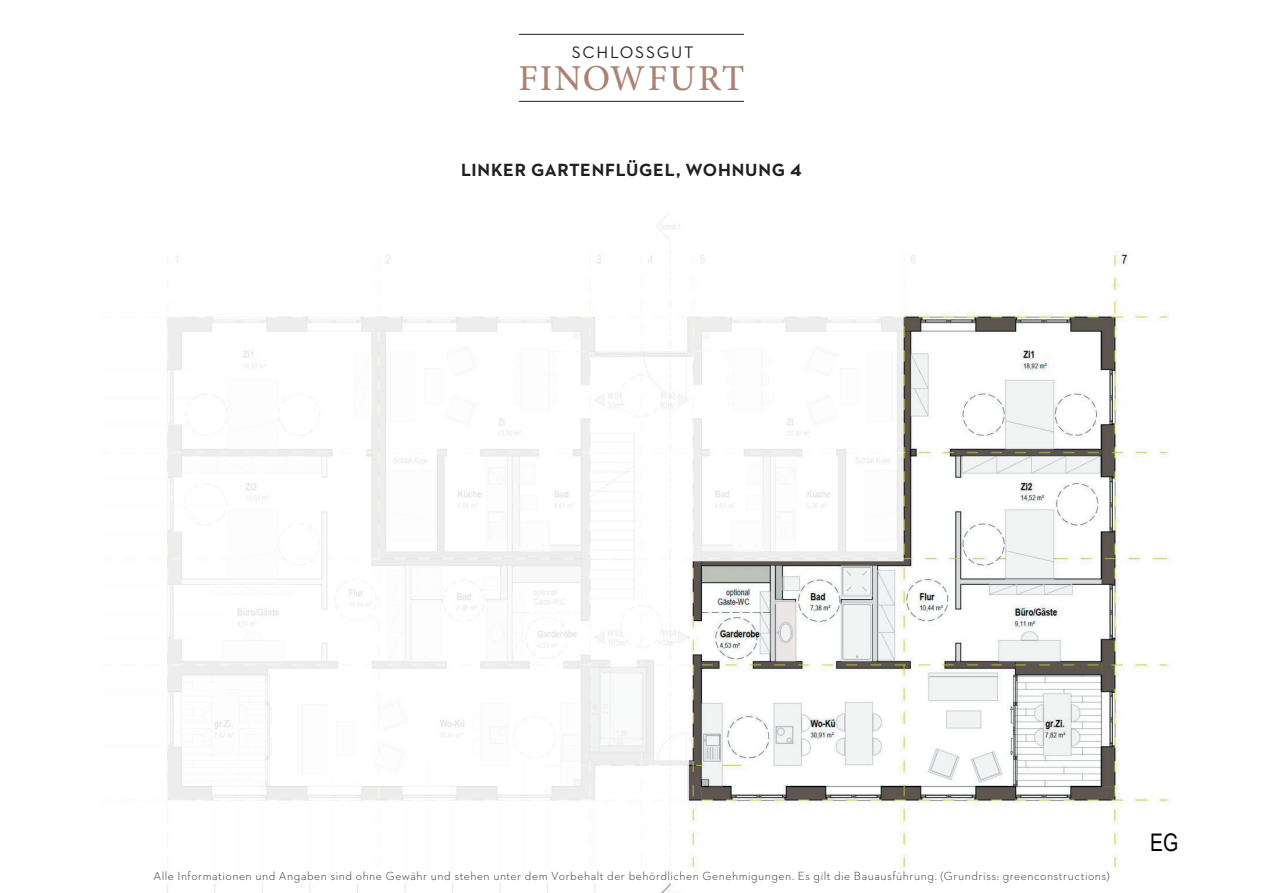
<style>
.page{position:relative;width:1263px;height:893px;background:#fff}
.page>*{position:absolute;margin:0;border:0;box-sizing:border-box;transform-origin:0 0}
.t1{font:500 36.45px "Minion Pro";letter-spacing:.05em;color:#aa8473}
.t2{font:24.3px "Arial";color:#000;scale:.8 1}
.t3{font:700 18px "Neutraface 2 Text";letter-spacing:.04em;color:#231f20}
.t4{font:16.95px "Neutraface 2 Text";letter-spacing:.095em;color:#231f20}
.t5{font:300 12px "Neutraface 2 Text";letter-spacing:.045em;color:#231f20}
</style>
<div class="page">
<img style="left:167px;top:250px;width:1003px;height:643px">
<hr style="left:519px;top:101px;width:225px;height:1px;background:#231f20">
<hr style="left:519px;top:34px;width:225px;height:1px;background:#231f20">
<svg style="left:104px;top:224px;width:846px;height:659px"></svg>
<h3 class="t4" style="left:572px;top:42px;width:123px">SCHLOSSGUT</h3>
<h1 class="t1" style="left:518px;top:54px;width:228px">FINOWFURT</h1>
<h3 class="t3" style="left:461px;top:158px;width:342px">LINKER GARTENFLÜGEL, WOHNUNG 4</h3>
<p class="t5" style="left:153px;top:868px;width:957px">Alle Informationen und Angaben sind ohne Gewähr und stehen unter dem Vorbehalt der behördlichen Genehmigungen. Es gilt die Bauausführung. (Grundriss: greenconstructions)</p>
<h2 class="t2" style="left:1150px;top:826px;width:36px">EG</h2>
</div>
